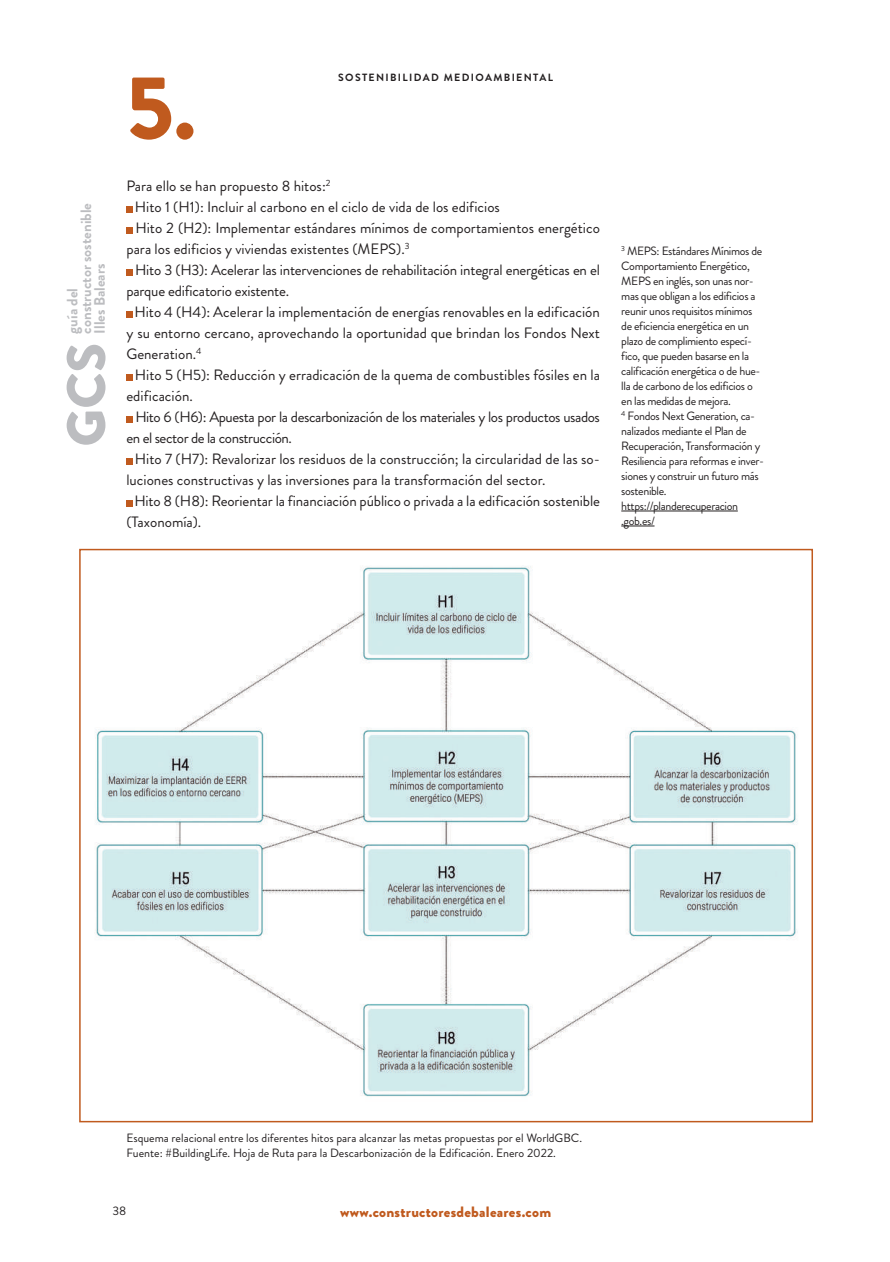
<style>
.page{position:relative;width:890px;height:1262px;background:#fff}
.page>*{position:absolute;margin:0;border:0;box-sizing:border-box;transform-origin:0 0}
.t1{font:900 90px "Brandon Grotesque";color:#c05a1e}
.t2{font:900 54px "Brandon Grotesque";color:#bcbdc0}
.t3{font:15px "Brandon Grotesque";color:#231f20}
.t4{font:15px "Brandon Grotesque";letter-spacing:-.03em;color:#231f20}
.t5{font:700 15px/13.5px "Brandon Grotesque";color:#bcbdc0}
.t6{font:900 15px "Brandon Grotesque";letter-spacing:.015em;color:#c05a1e}
.t7{font:12px/15px "Brandon Grotesque";letter-spacing:-.03em;color:#231f20}
.t8{font:12px/15px "Brandon Grotesque";color:#231f20}
.t9{font:12px "Brandon Text";color:#231f20}
.t10{font:700 10.5px "Brandon Grotesque";letter-spacing:.125em;color:#231f20}
</style>
<div class="page">
<img style="left:95px;top:566px;width:703px;height:531px">
<div style="left:126px;top:206px;width:7px;height:6px;background:#c05a1e"></div>
<div style="left:126px;top:227px;width:7px;height:6px;background:#c05a1e"></div>
<div style="left:126px;top:269px;width:7px;height:6px;background:#c05a1e"></div>
<div style="left:126px;top:311px;width:7px;height:6px;background:#c05a1e"></div>
<div style="left:126px;top:374px;width:7px;height:6px;background:#c05a1e"></div>
<div style="left:126px;top:416px;width:7px;height:6px;background:#c05a1e"></div>
<div style="left:126px;top:458px;width:7px;height:6px;background:#c05a1e"></div>
<div style="left:126px;top:500px;width:7px;height:6px;background:#c05a1e"></div>
<hr style="left:621px;top:511px;width:116px;height:1px;background:#231f20">
<hr style="left:621px;top:526px;width:33px;height:1px;background:#231f20">
<p class="t5" style="left:68px;top:334px;width:132px;rotate:-90deg">guía del<br>constructor sostenible<br>Illes Balears</p>
<h2 class="t2" style="left:67px;top:447px;width:105px;rotate:-90deg">GCS</h2>
<h1 class="t1" style="left:126px;top:76px;width:71px">5.</h1>
<p class="t10" style="left:338px;top:74px;width:216px">SOSTENIBILIDAD MEDIOAMBIENTAL</p>
<p class="t3" style="left:126px;top:181px;width:205px">Para ello se han propuesto 8 hitos:<sup>2</sup></p>
<p class="t3" style="left:135px;top:202px;width:366px">Hito 1 (H1): Incluir al carbono en el ciclo de vida de los edificios</p>
<p class="t3" style="left:135px;top:223px;width:465px">Hito 2 (H2): Implementar estándares mínimos de comportamientos energético</p>
<p class="t3" style="left:126px;top:244px;width:284px">para los edificios y viviendas existentes (MEPS).<sup>3</sup></p>
<p class="t3" style="left:135px;top:265px;width:466px">Hito 3 (H3): Acelerar las intervenciones de rehabilitación integral energéticas en el</p>
<p class="t3" style="left:126px;top:286px;width:164px">parque edificatorio existente.</p>
<p class="t3" style="left:134px;top:307px;width:466px">Hito 4 (H4): Acelerar la implementación de energías renovables en la edificación</p>
<p class="t3" style="left:126px;top:328px;width:475px">y su entorno cercano, aprovechando la oportunidad que brindan los Fondos Next</p>
<p class="t3" style="left:126px;top:349px;width:76px">Generation.<sup>4</sup></p>
<p class="t3" style="left:135px;top:370px;width:466px">Hito 5 (H5): Reducción y erradicación de la quema de combustibles fósiles en la</p>
<p class="t3" style="left:126px;top:391px;width:68px">edificación.</p>
<p class="t4" style="left:135px;top:412px;width:466px">Hito 6 (H6): Apuesta por la descarbonización de los materiales y los productos usados</p>
<p class="t4" style="left:126px;top:433px;width:167px">en el sector de la construcción.</p>
<p class="t3" style="left:135px;top:454px;width:466px">Hito 7 (H7): Revalorizar los residuos de la construcción; la circularidad de las so-</p>
<p class="t3" style="left:126px;top:475px;width:420px">luciones constructivas y las inversiones para la transformación del sector.</p>
<p class="t3" style="left:134px;top:496px;width:467px">Hito 8 (H8): Reorientar la financiación público o privada a la edificación sostenible</p>
<p class="t3" style="left:126px;top:517px;width:76px">(Taxonomía).</p>
<p class="t7" style="left:621px;top:245px;width:144px"><sup>3</sup> MEPS: Estándares Mínimos de<br>Comportamiento Energético,<br>MEPS en inglés, son unas nor&shy;mas que obligan a los edificios a reunir unos requisitos mínimos de eficiencia energética en un plazo de complimiento especí&shy;fico, que pueden basarse en la calificación energética o de hue&shy;lla de carbono de los edificios o en las medidas de mejora.<br><sup>4</sup> Fondos Next Generation, ca&shy;nalizados mediante el Plan de<br>Recuperación, Transformación y<br>Resiliencia para reformas e inver&shy;siones y construir un futuro más sostenible. https://planderecuperacion .gob.es/</p>
<p class="t8" style="left:126px;top:1132px;width:457px">Esquema relacional entre los diferentes hitos para alcanzar las metas propuestas por el WorldGBC.<br>Fuente: #BuildingLife. Hoja de Ruta para la Descarbonización de la Edificación. Enero 2022.</p>
<p class="t9" style="left:112px;top:1207px;width:15px">38</p>
<p class="t6" style="left:340px;top:1207px;width:212px">www.constructoresdebaleares.com</p>
</div>
